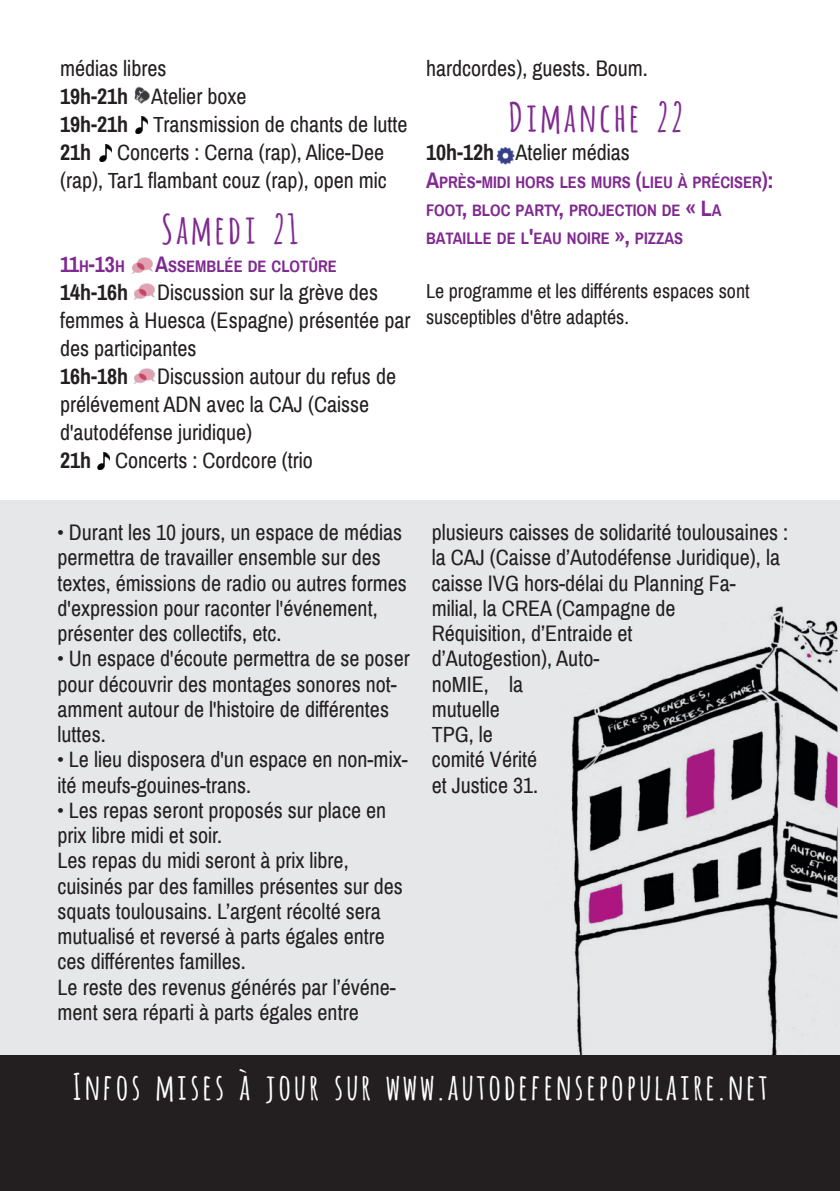
<style>
.page{position:relative;width:840px;height:1191px;background:#fff}
.page>*{position:absolute;margin:0;border:0;box-sizing:border-box;transform-origin:0 0}
.t1{font:700 40px "Amatica SC";color:#802990}
.t2{font:700 36px "Amatica SC";color:#fff}
.t3{font:22px/25.2px "Archivo Narrow";color:#231f20}
.t4{font:700 22px "Archivo Narrow";color:#231f20}
.t5{font:700 22px "Archivo Narrow";color:#802990}
.t6{font:20px/26px "Archivo Narrow";color:#231f20}
.t7{font:700 16.4px/28px "Archivo Narrow";color:#802990}
.s1{font-weight:700}
.s2{font-size:16.4px}
.s3{font-size:22px}
</style>
<div class="page">
<div style="left:0;top:500px;width:839px;height:558px;background:#e6e7e9"></div>
<img style="left:571px;top:606px;width:265px;height:449px">
<img style="left:134px;top:86px;width:16px;height:18px">
<img style="left:135px;top:116px;width:13px;height:17px">
<img style="left:99px;top:144px;width:13px;height:17px">
<img style="left:131px;top:258px;width:23px;height:16px">
<img style="left:133px;top:284px;width:23px;height:16px">
<img style="left:133px;top:368px;width:23px;height:16px">
<img style="left:97px;top:452px;width:13px;height:17px">
<img style="left:496px;top:147px;width:18px;height:17px">
<div style="left:0;top:1055px;width:839px;height:136px;background:#231f20"></div>
<p class="t3" style="left:60px;top:54px;width:349px;line-height:28px">médias libres<br><span class="s1">19h-21h</span> Atelier boxe<br><span class="s1">19h-21h</span> Transmission de chants de lutte<br><span class="s1">21h</span> Concerts : Cerna (rap), Alice-Dee (rap), Tar1 flambant couz (rap), open mic</p>
<h1 class="t1" style="left:160px;top:196px;width:142px">Samedi 21</h1>
<p class="t5" style="left:60px;top:251px;width:66px">11<span class="s2">H</span>-13<span class="s2">H</span></p>
<p class="t7" style="left:155px;top:252px;width:183px"><span class="s3">A</span>SSEMBLÉE DE CLOTÛRE</p>
<p class="t4" style="left:60px;top:279px;width:70px">14h-16h</p>
<p class="t3" style="left:60px;top:278px;width:351px;line-height:28px;text-indent:97px">Discussion sur la grève des femmes à Huesca (Espagne) présentée par des participantes</p>
<p class="t4" style="left:60px;top:363px;width:70px">16h-18h</p>
<p class="t3" style="left:60px;top:362px;width:337px;line-height:28px;text-indent:97px">Discussion autour du refus de prélévement ADN avec la CAJ (Caisse d'autodéfense juridique)<br><span class="s1">21h</span> Concerts : Cordcore (trio</p>
<p class="t3" style="left:426px;top:56px;width:223px">hardcordes), guests. Boum.</p>
<h1 class="t1" style="left:507px;top:84px;width:178px">Dimanche 22</h1>
<p class="t3" style="left:426px;top:140px;width:205px"><span class="s1">10h-12h</span> Atelier médias</p>
<p class="t7" style="left:426px;top:168px;width:349px"><span class="s3">A</span>PRÈS<span class="s3">-</span>MIDI HORS LES MURS <span class="s3">(</span>LIEU À PRÉCISER<span class="s3">):<br></span>FOOT<span class="s3">,</span> BLOC PARTY<span class="s3">,</span> PROJECTION DE <span class="s3">« L</span>A<br>BATAILLE DE L<span class="s3">'</span>EAU NOIRE <span class="s3">»,</span> PIZZAS</p>
<p class="t6" style="left:426px;top:278px;width:325px">Le programme et les différents espaces sont susceptibles d'être adaptés.</p>
<p class="t3" style="left:58px;top:519px;width:350px">• Durant les 10 jours, un espace de médias permettra de travailler ensemble sur des textes, émissions de radio ou autres formes d'expression pour raconter l'événement, présenter des collectifs, etc.</p>
<p class="t3" style="left:58px;top:646px;width:353px">• Un espace d'écoute permettra de se poser pour découvrir des montages sonores not&shy;amment autour de l'histoire de différentes luttes.</p>
<p class="t3" style="left:58px;top:747px;width:351px">• Le lieu disposera d'un espace en non-mix&shy;ité meufs-gouines-trans.</p>
<p class="t3" style="left:58px;top:797px;width:346px">• Les repas seront proposés sur place en prix libre midi et soir.<br>Les repas du midi seront à prix libre, cuisinés par des familles présentes sur des squats toulousains. L’argent récolté sera mutualisé et reversé à parts égales entre ces différentes familles.<br>Le reste des revenus générés par l’événe&shy;ment sera réparti à parts égales entre</p>
<p class="t3" style="left:431px;top:519px;width:358px">plusieurs caisses de solidarité toulousaines : la CAJ (Caisse d’Autodéfense Juridique), la caisse IVG hors-délai du Planning Fa-<br>milial, la CREA (Campagne de<br>Réquisition, d’Entraide et<br>d’Autogestion), Auto-<br>noMIE, la<br>mutuelle<br>TPG, le<br>comité Vérité<br>et Justice 31.</p>
<h2 class="t2" style="left:71px;top:1057px;width:698px">Infos mises à jour sur www.autodefensepopulaire.net</h2>
</div>
